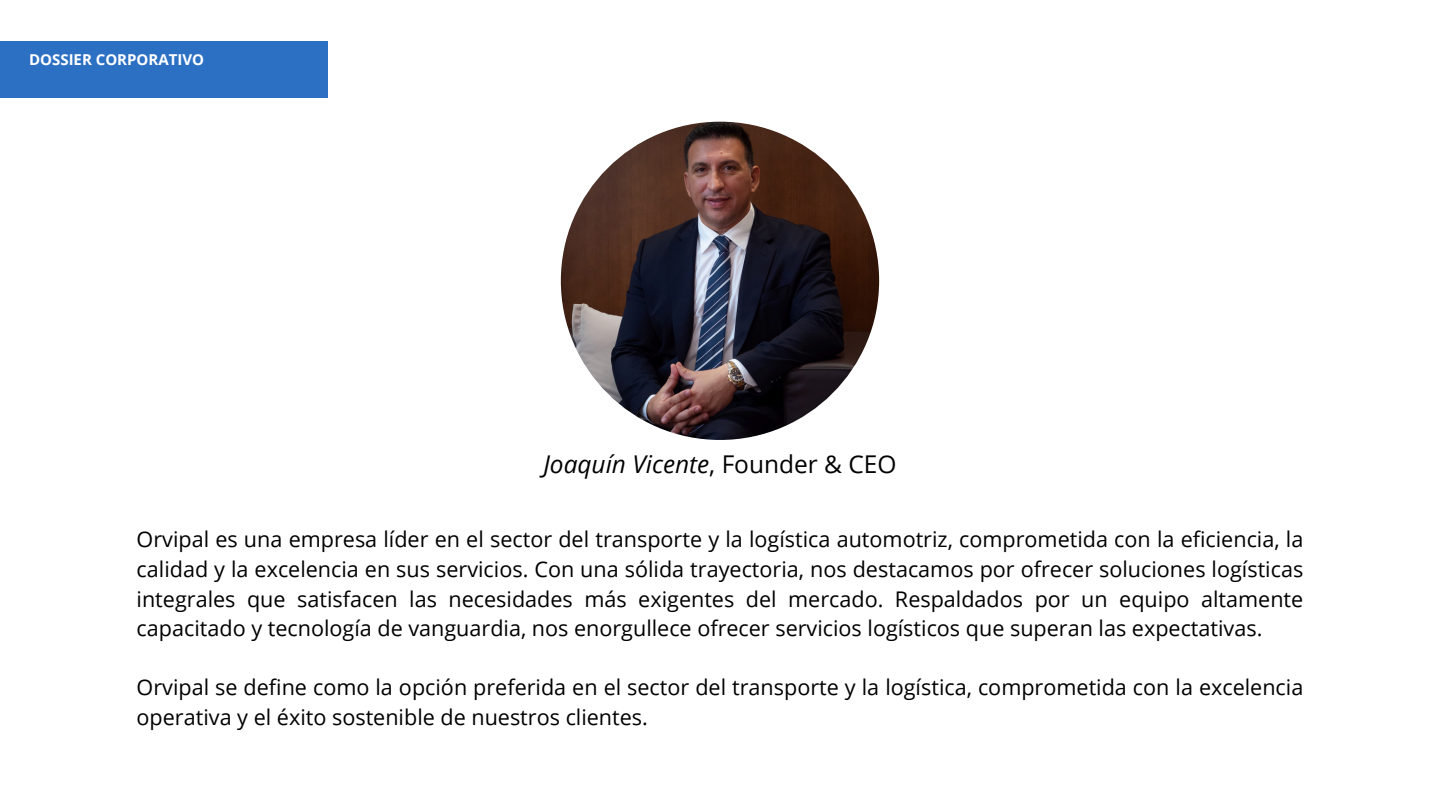
<style>
.page{position:relative;width:1440px;height:810px;background:#fff}
.page>*{position:absolute;margin:0;border:0;box-sizing:border-box;transform-origin:0 0}
.t1{font:italic 24.5px "Open Sans";color:#000}
.t2{font:21.6px/29.6px "Open Sans";color:#000;text-align:justify}
.t3{font:700 15px "Open Sans";color:#fff}
.s1{font-style:normal}
</style>
<div class="page">
<img style="left:561px;top:122px;width:318px;height:318px;border-radius:50%">
<div style="left:0;top:42px;width:328px;height:56px;background:#2c70c4"></div>
<h2 class="t3" style="left:29px;top:49px;width:176px">DOSSIER CORPORATIVO</h2>
<p class="t1" style="left:543px;top:446px;width:355px">Joaquín Vicente<span class="s1">, Founder &amp; CEO</span></p>
<h1 class="t2" style="left:137px;top:524px;width:1168px">Orvipal es una empresa líder en el sector del transporte y la logística automotriz, comprometida con la eficiencia, la calidad y la excelencia en sus servicios. Con una sólida trayectoria, nos destacamos por ofrecer soluciones logísticas integrales que satisfacen las necesidades más exigentes del mercado. Respaldados por un equipo altamente capacitado y tecnología de vanguardia, nos enorgullece ofrecer servicios logísticos que superan las expectativas.</h1>
<h2 class="t2" style="left:137px;top:672px;width:1168px">Orvipal se define como la opción preferida en el sector del transporte y la logística, comprometida con la excelencia operativa y el éxito sostenible de nuestros clientes.</h2>
</div>
